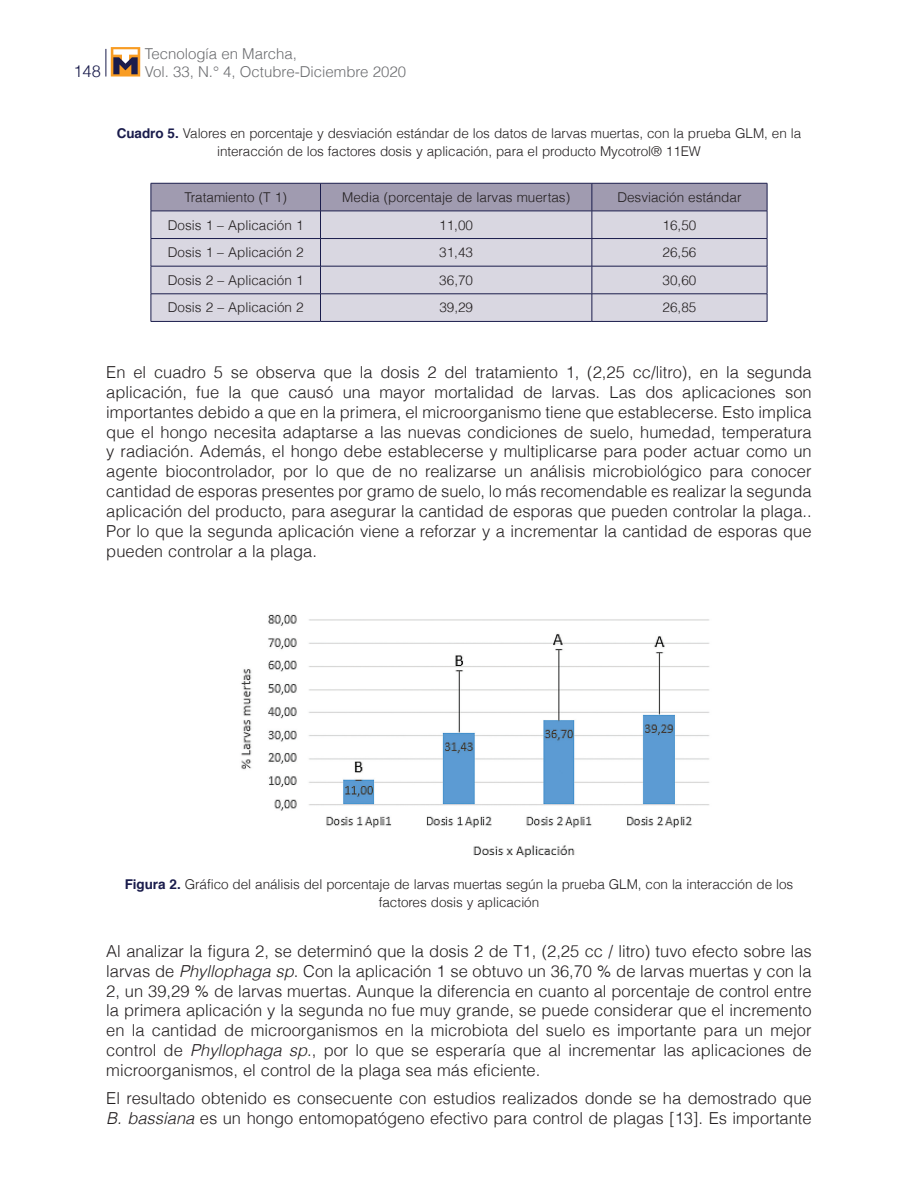
<style>
.page{position:relative;width:918px;height:1188px;background:#fff}
.page>*{position:absolute;margin:0;border:0;box-sizing:border-box;transform-origin:0 0}
.t1{font:300 16.5px/19.8px "Helvetica";color:#231f20;text-align:justify}
.t2{font:300 16.5px "Helvetica";color:#1a1c4c}
.t3{font:300 15px "Helvetica";color:#6c6d70}
.t4{font:300 13.5px/18px "Helvetica";letter-spacing:-.005em;color:#231f20;text-align:center}
.s1{font-weight:700;color:#1a1c4c}
.s2{font-style:italic}
</style>
<div class="page">
<svg style="left:106px;top:49px;width:1px;height:28px"></svg>
<div style="left:111px;top:47px;width:29px;height:30px;background:#f89c23"></div>
<svg style="left:113px;top:49px;width:25px;height:25px"></svg>
<svg style="left:151px;top:183px;width:617px;height:138px;background:#c6c4d1"></svg>
<hr style="left:151px;top:321px;width:170px;height:1px;background:#1a1c4c">
<hr style="left:321px;top:321px;width:271px;height:1px;background:#1a1c4c">
<hr style="left:592px;top:321px;width:175px;height:1px;background:#1a1c4c">
<img style="left:241px;top:614px;width:469px;height:244px">
<p class="t3" style="left:145px;top:41px;width:154px">Tecnología en Marcha,</p>
<p class="t2" style="left:73px;top:57px;width:29px">148</p>
<p class="t3" style="left:145px;top:59px;width:263px">Vol. 33, N.° 4, Octubre-Diciembre 2020</p>
<p class="t4" style="left:117px;top:123px;width:686px"><span class="s1">Cuadro 5.</span> Valores en porcentaje y desviación estándar de los datos de larvas muertas, con la prueba GLM, en la interacción de los factores dosis y aplicación, para el producto Mycotrol® 11EW</p>
<p class="t4" style="left:185px;top:188px;width:104px">Tratamiento (T 1)</p>
<p class="t4" style="left:342px;top:188px;width:230px">Media (porcentaje de larvas muertas)</p>
<p class="t4" style="left:617px;top:188px;width:126px">Desviación estándar</p>
<p class="t4" style="left:168px;top:215px;width:137px">Dosis 1 – Aplicación 1</p>
<p class="t4" style="left:439px;top:215px;width:35px">11,00</p>
<p class="t4" style="left:663px;top:215px;width:35px">16,50</p>
<p class="t4" style="left:168px;top:243px;width:137px">Dosis 1 – Aplicación 2</p>
<p class="t4" style="left:439px;top:243px;width:35px">31,43</p>
<p class="t4" style="left:663px;top:243px;width:35px">26,56</p>
<p class="t4" style="left:168px;top:270px;width:137px">Dosis 2 – Aplicación 1</p>
<p class="t4" style="left:439px;top:270px;width:35px">36,70</p>
<p class="t4" style="left:663px;top:270px;width:35px">30,60</p>
<p class="t4" style="left:168px;top:298px;width:137px">Dosis 2 – Aplicación 2</p>
<p class="t4" style="left:439px;top:298px;width:35px">39,29</p>
<p class="t4" style="left:663px;top:298px;width:35px">26,85</p>
<p class="t1" style="left:106px;top:361px;width:707px">En el cuadro 5 se observa que la dosis 2 del tratamiento 1, (2,25 cc/litro), en la segunda aplicación, fue la que causó una mayor mortalidad de larvas. Las dos aplicaciones son importantes debido a que en la primera, el microorganismo tiene que establecerse. Esto implica que el hongo necesita adaptarse a las nuevas condiciones de suelo, humedad, temperatura y radiación. Además, el hongo debe establecerse y multiplicarse para poder actuar como un agente biocontrolador, por lo que de no realizarse un análisis microbiológico para conocer cantidad de esporas presentes por gramo de suelo, lo más recomendable es realizar la segunda aplicación del producto, para asegurar la cantidad de esporas que pueden controlar la plaga..<br>Por lo que la segunda aplicación viene a reforzar y a incrementar la cantidad de esporas que pueden controlar a la plaga.</p>
<p class="t4" style="left:125px;top:875px;width:670px"><span class="s1">Figura 2.</span> Gráfico del análisis del porcentaje de larvas muertas según la prueba GLM, con la interacción de los factores dosis y aplicación</p>
<p class="t1" style="left:106px;top:940px;width:707px">Al analizar la figura 2, se determinó que la dosis 2 de T1, (2,25 cc / litro) tuvo efecto sobre las larvas de <span class="s2">Phyllophaga sp</span>. Con la aplicación 1 se obtuvo un 36,70 % de larvas muertas y con la 2, un 39,29 % de larvas muertas. Aunque la diferencia en cuanto al porcentaje de control entre la primera aplicación y la segunda no fue muy grande, se puede considerar que el incremento en la cantidad de microorganismos en la microbiota del suelo es importante para un mejor control de <span class="s2">Phyllophaga sp</span>., por lo que se esperaría que al incrementar las aplicaciones de microorganismos, el control de la plaga sea más eficiente.</p>
<p class="t1" style="left:106px;top:1088px;width:707px">El resultado obtenido es consecuente con estudios realizados donde se ha demostrado que<br><span class="s2">B. bassiana</span> es un hongo entomopatógeno efectivo para control de plagas [13]. Es importante</p>
</div>
